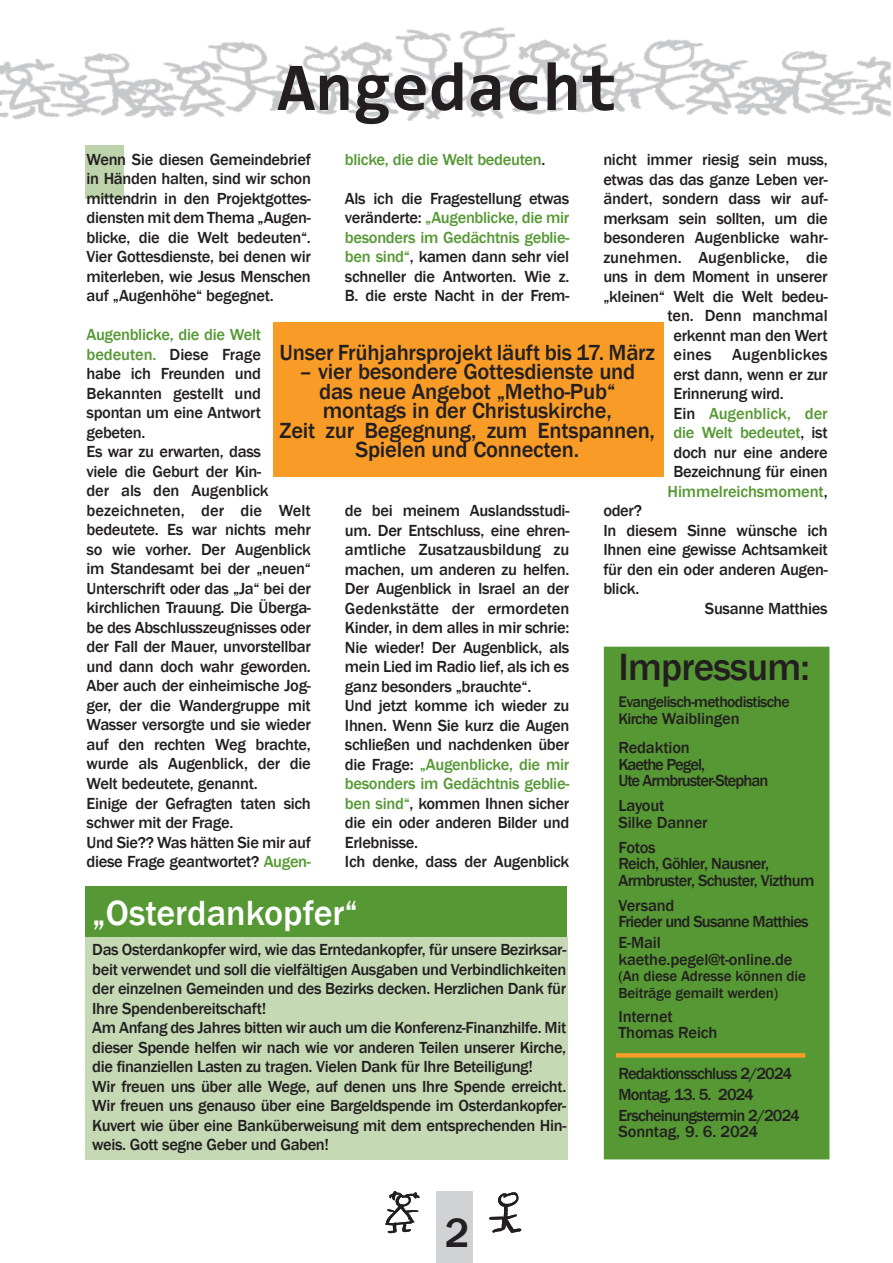
<style>
.page{position:relative;width:893px;height:1263px;background:#fff}
.page>*{position:absolute;margin:0;border:0;box-sizing:border-box;transform-origin:0 0}
.t1{font:700 69px "Consolas";color:#231f20}
.t2{font:500 42px "Franklin Gothic";color:#231f20}
.t3{font:500 39px "Franklin Gothic";letter-spacing:-.02em;color:#231f20}
.t4{font:500 36px "Franklin Gothic";color:#fff}
.t5{font:500 22.5px/19.5px "Franklin Gothic";letter-spacing:-.01em;color:#231f20;text-align:center}
.t6{font:500 16.5px/19.5px "Franklin Gothic";letter-spacing:-.02em;color:#231f20}
.t7{font:500 16.5px/20.7px "Franklin Gothic";letter-spacing:-.05em;color:#231f20}
.t8{font:500 16.5px "Franklin Gothic";letter-spacing:-.02em;color:#569834}
.t9{font:500 16.5px/16.5px "Franklin Gothic";letter-spacing:-.04em;color:#231f20}
.t10{font:500 16.5px/16.5px "Franklin Gothic";letter-spacing:-.06em;color:#231f20}
.t11{font:500 16.5px "Franklin Gothic";color:#231f20}
.t12{font:500 16.5px "Franklin Gothic";letter-spacing:.005em;color:#231f20}
.t13{font:500 15.75px "Franklin Gothic";letter-spacing:-.04em;color:#231f20}
.t14{font:500 15px/16.5px "Franklin Gothic";letter-spacing:-.01em;color:#231f20}
.s1{color:#569834}
.s2{color:#231f20}
.s3{font-size:15.75px}
</style>
<div class="page">
<img style="left:489px;top:1192px;width:33px;height:41px">
<img style="left:385px;top:1191px;width:35px;height:43px">
<img style="left:453px;top:27px;width:438px;height:92px">
<img style="left:0;top:29px;width:453px;height:92px">
<div style="left:436px;top:1192px;width:37px;height:71px;background:#d1d2d4"></div>
<div style="left:85px;top:146px;width:38px;height:53px;background:#bcd3ab"></div>
<div style="left:604px;top:647px;width:225px;height:512px;background:#569834"></div>
<div style="left:616px;top:1053px;width:189px;height:5px;background:#f89b27"></div>
<div style="left:273px;top:322px;width:390px;height:155px;background:#f89b27"></div>
<div style="left:85px;top:886px;width:481px;height:51px;background:#569834"></div>
<div style="left:85px;top:937px;width:483px;height:222px;background:#c5d9b5"></div>
<h1 class="t1" style="left:277px;top:43px;width:343px">Angedacht</h1>
<p class="t6" style="left:87px;top:150px;width:226px;text-align:justify">Wenn Sie diesen Gemeindebrief in Händen halten, sind wir schon mittendrin in den Projektgottes&shy;diensten mit dem Thema „Augen&shy;blicke, die die Welt bedeuten“.<br>Vier Gottesdienste, bei denen wir miterleben, wie Jesus Menschen auf „Augenhöhe“ begegnet.</p>
<p class="t6" style="left:87px;top:325px;width:226px"><span class="s1">Augenblicke, die die Welt bedeuten.</span> Diese Frage<br>habe ich Freunden und<br>Bekannten gestellt und spontan um eine Antwort gebeten.<br>Es war zu erwarten, dass<br>viele die Geburt der Kin-<br>der als den Augenblick bezeichneten, der die Welt bedeutete. Es war nichts mehr so wie vorher. Der Augenblick im Standesamt bei der „neuen“<br>Unterschrift oder das „Ja“ bei der kirchlichen Trauung. Die Überga&shy;be des Abschlusszeugnisses oder der Fall der Mauer, unvorstellbar und dann doch wahr geworden.<br>Aber auch der einheimische Jog&shy;ger, der die Wandergruppe mit<br>Wasser versorgte und sie wieder auf den rechten Weg brachte, wurde als Augenblick, der die<br>Welt bedeutete, genannt.<br>Einige der Gefragten taten sich schwer mit der Frage.<br>Und Sie?? Was hätten Sie mir auf diese Frage geantwortet? <span class="s1">Augen-</span></p>
<p class="t8" style="left:345px;top:149px;width:202px">blicke, die die Welt bedeuten<span class="s2">.</span></p>
<p class="t6" style="left:345px;top:189px;width:226px;text-align:justify">Als ich die Fragestellung etwas veränderte: <span class="s1">„Augenblicke, die mir besonders im Gedächtnis geblie&shy;ben sind“</span>, kamen dann sehr viel schneller die Antworten. Wie z.<br>B. die erste Nacht in der Frem-</p>
<p class="t6" style="left:603px;top:150px;width:226px">nicht immer riesig sein muss,</p>
<p class="t6" style="left:603px;top:169px;width:226px">etwas das das ganze Leben ver-</p>
<p class="t6" style="left:603px;top:189px;width:226px">ändert, sondern dass wir auf-</p>
<p class="t6" style="left:603px;top:208px;width:226px">merksam sein sollten, um die</p>
<p class="t6" style="left:603px;top:228px;width:226px">besonderen Augenblicke wahr-</p>
<p class="t11" style="left:603px;top:247px;width:226px">zunehmen. Augenblicke, die</p>
<p class="t6" style="left:603px;top:267px;width:226px">uns in dem Moment in unserer</p>
<p class="t6" style="left:603px;top:286px;width:226px">„kleinen“ Welt die Welt bedeu-</p>
<p class="t6" style="left:668px;top:306px;width:162px">ten. Denn manchmal</p>
<p class="t6" style="left:674px;top:325px;width:156px">erkennt man den Wert</p>
<p class="t12" style="left:674px;top:344px;width:156px">eines Augenblickes</p>
<p class="t6" style="left:674px;top:364px;width:156px">erst dann, wenn er zur</p>
<p class="t6" style="left:674px;top:384px;width:112px">Erinnerung wird.</p>
<p class="t8" style="left:674px;top:403px;width:156px"><span class="s2">Ein</span> Augenblick, der</p>
<p class="t8" style="left:674px;top:422px;width:156px">die Welt bedeutet<span class="s2">, ist</span></p>
<p class="t6" style="left:674px;top:442px;width:156px">doch nur eine andere</p>
<p class="t6" style="left:674px;top:462px;width:156px">Bezeichnung für einen</p>
<p class="t8" style="left:668px;top:481px;width:162px">Himmelreichsmoment<span class="s2">,</span></p>
<p class="t6" style="left:603px;top:501px;width:40px">oder?</p>
<p class="t6" style="left:603px;top:520px;width:226px">In diesem Sinne wünsche ich</p>
<p class="t6" style="left:603px;top:540px;width:226px">Ihnen eine gewisse Achtsamkeit</p>
<p class="t6" style="left:603px;top:559px;width:226px">für den ein oder anderen Augen-</p>
<p class="t6" style="left:603px;top:579px;width:38px">blick.</p>
<p class="t6" style="left:705px;top:598px;width:124px">Susanne Matthies</p>
<h3 class="t5" style="left:280px;top:343px;width:377px">Unser Frühjahrsprojekt läuft bis 17. März</h3>
<h3 class="t5" style="left:280px;top:362px;width:377px">– vier besondere Gottesdienste und das neue Angebot „Metho-Pub“ montags in der Christuskirche,<br>Zeit zur Begegnung, zum Entspannen,<br>Spielen und Connecten.</h3>
<p class="t6" style="left:345px;top:501px;width:226px">de bei meinem Auslandsstudi&shy;um. Der Entschluss, eine ehren&shy;amtliche Zusatzausbildung zu machen, um anderen zu helfen.<br>Der Augenblick in Israel an der<br>Gedenkstätte der ermordeten<br>Kinder, in dem alles in mir schrie:<br>Nie wieder! Der Augenblick, als mein Lied im Radio lief, als ich es ganz besonders „brauchte“.<br>Und jetzt komme ich wieder zu<br>Ihnen. Wenn Sie kurz die Augen schließen und nachdenken über die Frage: <span class="s1">„Augenblicke, die mir besonders im Gedächtnis geblie&shy;ben sind“</span>, kommen Ihnen sicher die ein oder anderen Bilder und<br>Erlebnisse.<br>Ich denke, dass der Augenblick</p>
<h3 class="t3" style="left:618px;top:643px;width:193px">Impressum:</h3>
<p class="t13" style="left:618px;top:692px;width:173px">Evangelisch-methodistische</p>
<p class="t6" style="left:618px;top:703px;width:123px;line-height:29.5px"><span class="s3">Kirche</span> Waiblingen<br>Redaktion</p>
<p class="t10" style="left:618px;top:756px;width:151px">Kaethe Pegel,<br>Ute Armbruster-Stephan</p>
<p class="t6" style="left:618px;top:797px;width:91px;line-height:16.5px">Layout<br>Silke Danner</p>
<p class="t9" style="left:618px;top:839px;width:197px">Fotos<br>Reich, Göhler, Nausner,<br>Armbruster, Schuster, Vizthum</p>
<p class="t7" style="left:618px;top:897px;width:192px;line-height:16.5px">Versand<br>Frieder und Susanne Matthies</p>
<p class="t6" style="left:618px;top:934px;width:175px;line-height:16.5px">E-Mail kaethe.pegel@t-online.de</p>
<p class="t14" style="left:618px;top:968px;width:189px">(An diese Adresse können die<br>Beiträge gemailt werden)</p>
<p class="t6" style="left:618px;top:1008px;width:100px;line-height:16.5px">Internet<br>Thomas Reich</p>
<p class="t7" style="left:618px;top:1064px;width:183px">Redaktionsschluss 2/2024<br>Montag, 13. 5. 2024<br>Erscheinungstermin 2/2024</p>
<p class="t6" style="left:618px;top:1122px;width:141px">Sonntag, 9. 6. 2024</p>
<h3 class="t4" style="left:92px;top:891px;width:267px">„Osterdankopfer“</h3>
<p class="t6" style="left:92px;top:940px;width:476px">Das Osterdankopfer wird, wie das Erntedankopfer, für unsere Bezirksar&shy;beit verwendet und soll die vielfältigen Ausgaben und Verbindlichkeiten der einzelnen Gemeinden und des Bezirks decken. Herzlichen Dank für Ihre Spendenbereitschaft!<br>Am Anfang des Jahres bitten wir auch um die Konferenz-Finanzhilfe. Mit dieser Spende helfen wir nach wie vor anderen Teilen unserer Kirche, die finanziellen Lasten zu tragen. Vielen Dank für Ihre Beteiligung!<br>Wir freuen uns über alle Wege, auf denen uns Ihre Spende erreicht.<br>Wir freuen uns genauso über eine Bargeldspende im Osterdankopfer-Kuvert wie über eine Banküberweisung mit dem entsprechenden Hin&shy;weis. Gott segne Geber und Gaben!</p>
<h2 class="t2" style="left:445px;top:1207px;width:26px">2</h2>
</div>
